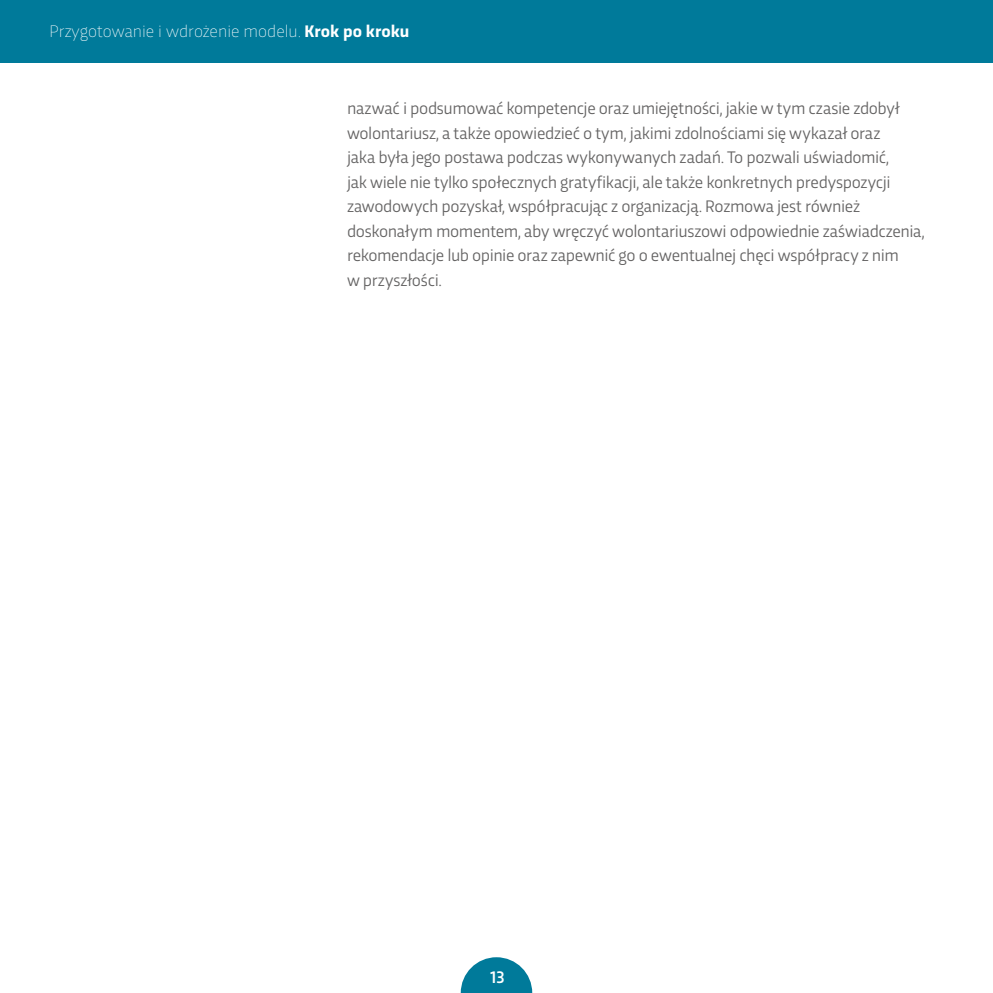
<style>
.page{position:relative;width:993px;height:993px;background:#fff}
.page>*{position:absolute;margin:0;border:0;box-sizing:border-box;transform-origin:0 0}
.t1{font:17.5px/24.5px "Trasandina";letter-spacing:-.02em;color:#646363}
.t2{font:100 17.5px "Trasandina";color:#fff}
.t3{font:500 17.5px "Trasandina";color:#fff}
.s1{font-weight:700}
</style>
<div class="page">
<div style="left:0;top:0;width:992px;height:62px;background:#007a9a"></div>
<svg style="left:460px;top:957px;width:72px;height:35px"></svg>
<p class="t2" style="left:50px;top:19px;width:361px">Przygotowanie i wdrożenie modelu. <span class="s1">Krok po kroku</span></p>
<p class="t1" style="left:347px;top:95px;width:579px">nazwać i podsumować kompetencje oraz umiejętności, jakie w tym czasie zdobył wolontariusz, a także opowiedzieć o tym, jakimi zdolnościami się wykazał oraz<br>jaka była jego postawa podczas wykonywanych zadań. To pozwali uświadomić,<br>jak wiele nie tylko społecznych gratyfikacji, ale także konkretnych predyspozycji zawodowych pozyskał, współpracując z organizacją. Rozmowa jest również doskonałym momentem, aby wręczyć wolontariuszowi odpowiednie zaświadczenia, rekomendacje lub opinie oraz zapewnić go o ewentualnej chęci współpracy z nim<br>w przyszłości.</p>
<p class="t3" style="left:490px;top:963px;width:16px">13</p>
</div>
